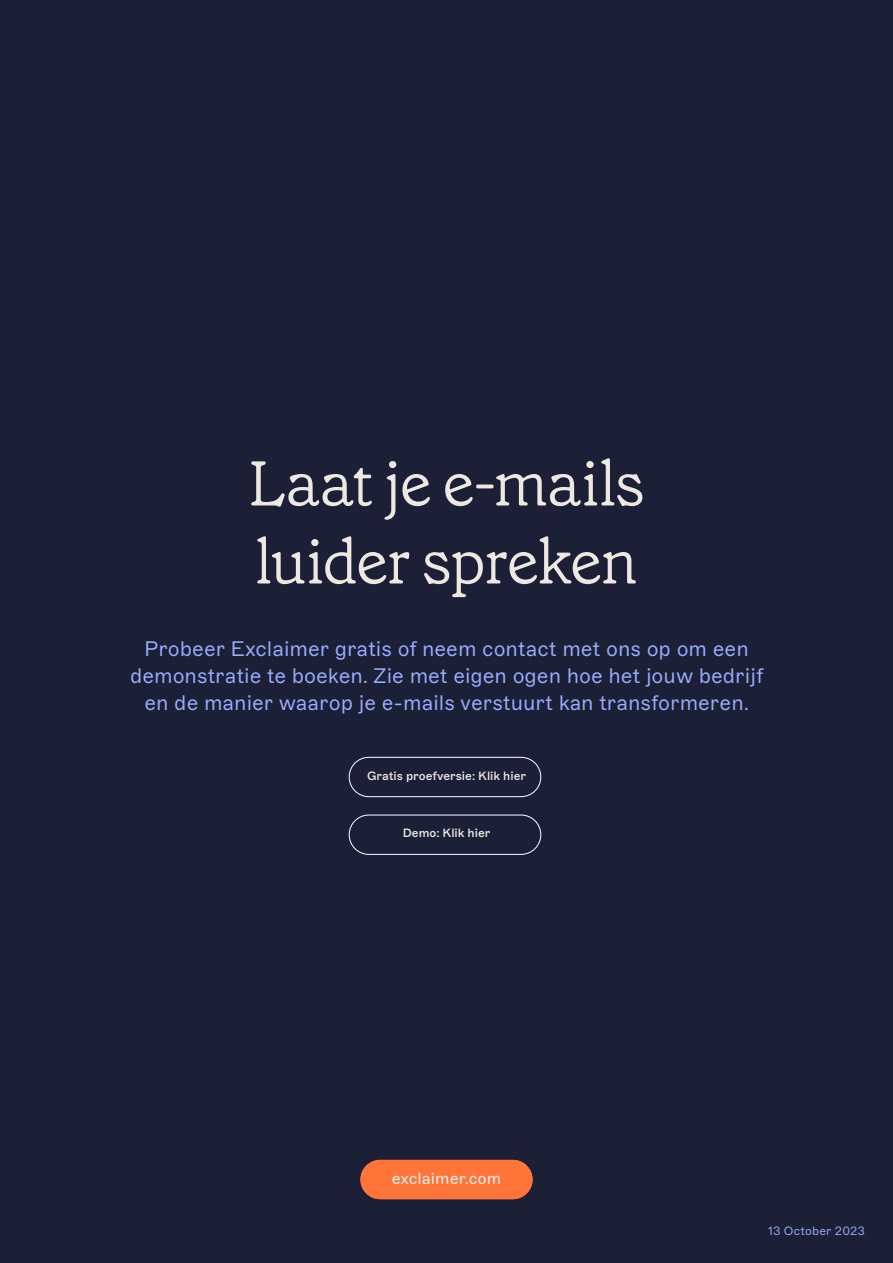
<style>
.page{position:relative;width:893px;height:1263px;background:#1b2037}
.page>*{position:absolute;margin:0;border:0;box-sizing:border-box;transform-origin:0 0}
.t1{font:300 63px/78px "Grenette Pro";letter-spacing:-.025em;color:#eee8e2}
.t2{font:300 21px/27px "ABC Marfa";color:#9aadff;text-align:center}
.t3{font:16.2px "ABC Marfa";color:#eee8e2}
.t4{font:500 12px "ABC Marfa";color:#eee8e2}
.t5{font:300 12px "ABC Marfa";letter-spacing:.015em;color:#9aadff}
</style>
<div class="page">
<div style="left:360px;top:1160px;width:173px;height:39px;background:#ff7438;border-radius:20px"></div>
<div style="left:349px;top:757px;width:192px;height:40px;border:1px solid #fff;border-radius:20px"></div>
<div style="left:349px;top:815px;width:192px;height:40px;border:1px solid #fff;border-radius:20px"></div>
<h1 class="t1" style="left:248px;top:444px;width:398px">Laat je e-mails luider spreken</h1>
<p class="t2" style="left:130px;top:635px;width:635px">Probeer Exclaimer gratis of neem contact met ons op om een demonstratie te boeken. Zie met eigen ogen hoe het jouw bedrijf en de manier waarop je e-mails verstuurt kan transformeren.</p>
<p class="t4" style="left:367px;top:768px;width:161px">Gratis proefversie: Klik hier</p>
<p class="t4" style="left:403px;top:826px;width:89px">Demo: Klik hier</p>
<p class="t3" style="left:392px;top:1169px;width:111px">exclaimer.com</p>
<p class="t5" style="left:768px;top:1223px;width:99px">13 October 2023</p>
</div>
